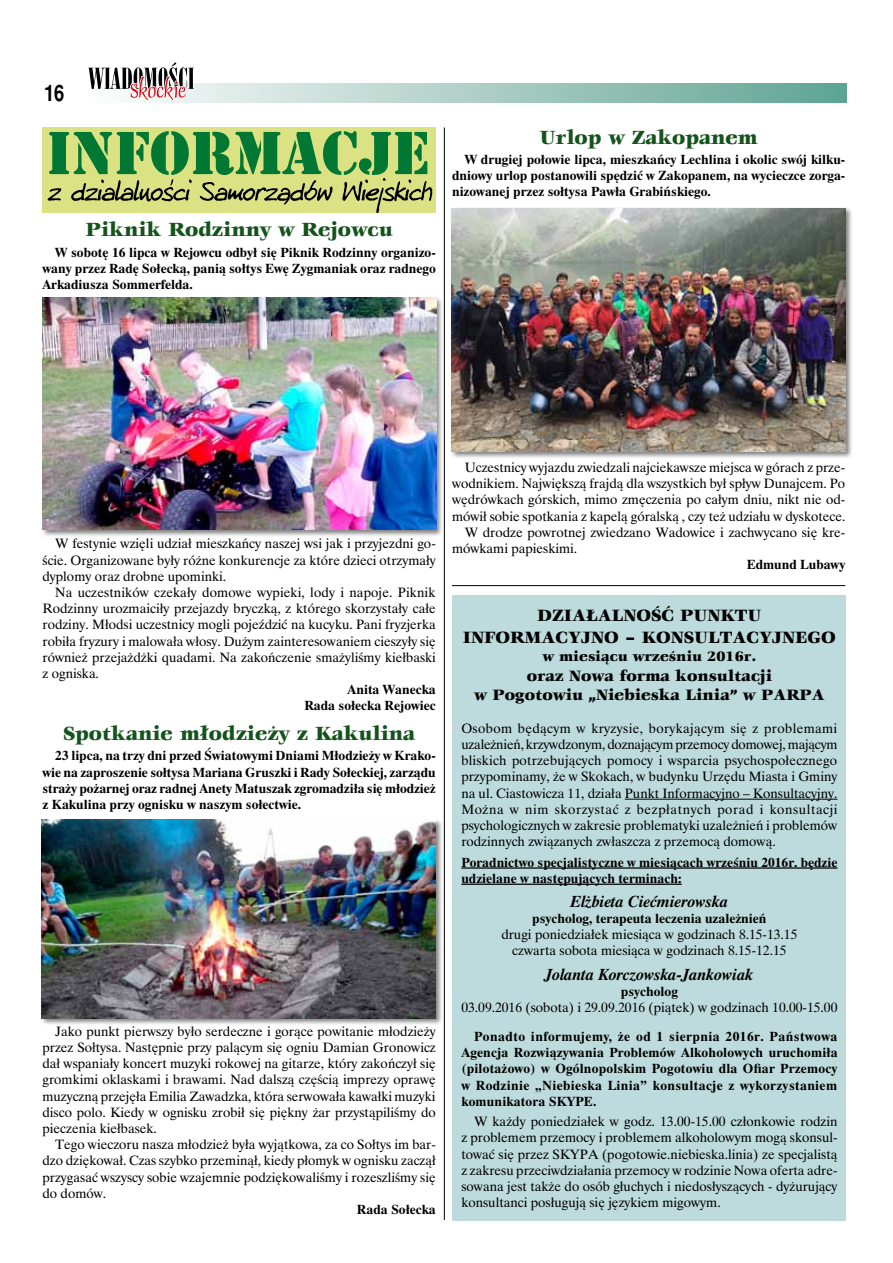
<style>
.page{position:relative;width:893px;height:1263px;background:#fff}
.page>*{position:absolute;margin:0;border:0;box-sizing:border-box;transform-origin:0 0}
.t1{font:700 22.5px "Switzerland Narrow";color:#000}
.t2{font:21px "Veljovic Black CE Normal";color:#15531c}
.t3{font:18px/21.6px "Veljovic Black CE Normal";color:#000;text-align:center}
.t4{font:16.5px/19.8px "Veljovic Black CE Normal";color:#000;text-align:center}
.t5{font:italic 700 16.5px "Time Ibis EE";color:#000}
.t6{font:15px "Veljovic Black CE Normal";color:#000}
.t7{font:13.5px/16.2px "Time Ibis EE";color:#000;text-align:justify}
.t8{font:700 13.5px/16.2px "Time Ibis EE";color:#000;text-align:justify}
</style>
<div class="page">
<svg style="left:194px;top:83px;width:652px;height:19px;background:#a4c9c0"></svg>
<svg style="left:88px;top:63px;width:106px;height:39px"></svg>
<hr style="left:444px;top:128px;width:1px;height:1092px;background:#000">
<div style="left:43px;top:128px;width:393px;height:85px;background:#dbe283"></div>
<svg style="left:48px;top:131px;width:384px;height:82px"></svg>
<div style="left:41px;top:296px;width:403px;height:241px;background:#000;opacity:.5"></div>
<img style="left:43px;top:298px;width:393px;height:232px">
<div style="left:40px;top:818px;width:403px;height:208px;background:#000;opacity:.5"></div>
<img style="left:42px;top:820px;width:393px;height:198px">
<div style="left:450px;top:207px;width:403px;height:252px;background:#000;opacity:.5"></div>
<img style="left:452px;top:208px;width:393px;height:243px">
<hr style="left:452px;top:585px;width:393px;height:1px;background:#000">
<div style="left:453px;top:595px;width:393px;height:625px;background:#bddadd"></div>
<hr style="left:625px;top:799px;width:212px;height:1px;background:#000">
<hr style="left:461px;top:867px;width:376px;height:2px;background:#000">
<hr style="left:461px;top:883px;width:221px;height:2px;background:#000">
<h1 class="t1" style="left:44px;top:80px;width:22px">16</h1>
<h2 class="t2" style="left:86px;top:218px;width:309px">Piknik Rodzinny w Rejowcu</h2>
<p class="t8" style="left:43px;top:244px;width:395px;text-indent:13px">W sobotę 16 lipca w Rejowcu odbył się Piknik Rodzinny organizo&shy;wany przez Radę Sołecką, panią sołtys Ewę Zygmaniak oraz radnego Arkadiusza Sommerfelda.</p>
<h2 class="t2" style="left:540px;top:125px;width:220px">Urlop w Zakopanem</h2>
<p class="t8" style="left:452px;top:151px;width:395px;text-indent:13px">W drugiej połowie lipca, mieszkańcy Lechlina i okolic swój kilku&shy;dniowy urlop postanowili spędzić w Zakopanem, na wycieczce zorga&shy;nizowanej przez sołtysa Pawła Grabińskiego.</p>
<p class="t7" style="left:43px;top:536px;width:395px;text-indent:13px">W festynie wzięli udział mieszkańcy naszej wsi jak i przyjezdni go&shy;ście. Organizowane były różne konkurencje za które dzieci otrzymały dyplomy oraz drobne upominki.</p>
<p class="t7" style="left:43px;top:584px;width:395px;text-indent:13px">Na uczestników czekały domowe wypieki, lody i napoje. Piknik Rodzinny urozmaiciły przejazdy bryczką, z którego skorzystały całe rodziny. Młodsi uczestnicy mogli pojeździć na kucyku. Pani fryzjerka robiła fryzury i malowała włosy. Dużym zainteresowaniem cieszyły się również przejażdżki quadami. Na zakończenie smażyliśmy kiełbaski z ogniska.</p>
<p class="t8" style="left:304px;top:681px;width:133px;text-align:right">Anita Wanecka<br>Rada sołecka Rejowiec</p>
<h2 class="t2" style="left:63px;top:721px;width:354px">Spotkanie młodzieży z Kakulina</h2>
<p class="t8" style="left:43px;top:747px;width:395px;text-indent:13px">23 lipca, na trzy dni przed Światowymi Dniami Młodzieży w Krako&shy;wie na zaproszenie sołtysa Mariana Gruszki i Rady Sołeckiej, zarządu straży pożarnej oraz radnej Anety Matuszak zgromadziła się młodzież z Kakulina przy ognisku w naszym sołectwie.</p>
<p class="t7" style="left:43px;top:1023px;width:395px;text-indent:13px">Jako punkt pierwszy było serdeczne i gorące powitanie młodzieży przez Sołtysa. Następnie przy palącym się ogniu Damian Gronowicz dał wspaniały koncert muzyki rokowej na gitarze, który zakończył się gromkimi oklaskami i brawami. Nad dalszą częścią imprezy oprawę muzyczną przejęła Emilia Zawadzka, która serwowała kawałki muzyki disco polo. Kiedy w ognisku zrobił się piękny żar przystąpiliśmy do pieczenia kiełbasek.</p>
<p class="t7" style="left:43px;top:1136px;width:395px;text-indent:13px">Tego wieczoru nasza młodzież była wyjątkowa, za co Sołtys im bar&shy;dzo dziękował. Czas szybko przeminął, kiedy płomyk w ognisku zaczął przygasać wszyscy sobie wzajemnie podziękowaliśmy i rozeszliśmy się do domów.</p>
<p class="t8" style="left:357px;top:1201px;width:80px">Rada Sołecka</p>
<p class="t7" style="left:465px;top:459px;width:382px">Uczestnicy wyjazdu zwiedzali najciekawsze miejsca w górach z prze-</p>
<p class="t7" style="left:452px;top:475px;width:395px">wodnikiem. Największą frajdą dla wszystkich był spływ Dunajcem. Po</p>
<p class="t7" style="left:452px;top:491px;width:395px">wędrówkach górskich, mimo zmęczenia po całym dniu, nikt nie od-</p>
<p class="t7" style="left:452px;top:508px;width:395px">mówił sobie spotkania z kapelą góralską , czy też udziału w dyskotece.</p>
<p class="t7" style="left:465px;top:524px;width:382px">W drodze powrotnej zwiedzano Wadowice i zachwycano się kre-</p>
<p class="t7" style="left:452px;top:540px;width:127px">mówkami papieskimi.</p>
<p class="t8" style="left:747px;top:556px;width:100px">Edmund Lubawy</p>
<h3 class="t3" style="left:463px;top:605px;width:374px">DZIAŁALNOŚĆ PUNKTU<br>INFORMACYJNO – KONSULTACYJNEGO</h3>
<p class="t6" style="left:542px;top:647px;width:215px">w miesiącu wrześniu 2016r.</p>
<p class="t4" style="left:474px;top:666px;width:352px">oraz Nowa forma konsultacji<br>w Pogotowiu „Niebieska Linia” w PARPA</p>
<p class="t7" style="left:461px;top:720px;width:378px">Osobom będącym w kryzysie, borykającym się z problemami uzależnień, krzywdzonym, doznającym przemocy domowej, mającym bliskich potrzebujących pomocy i wsparcia psychospołecznego przypominamy, że w Skokach, w budynku Urzędu Miasta i Gminy na ul. Ciastowicza 11, działa Punkt Informacyjno – Konsultacyjny.<br>Można w nim skorzystać z bezpłatnych porad i konsultacji psychologicznych w zakresie problematyki uzależnień i problemów rodzinnych związanych zwłaszcza z przemocą domową.</p>
<p class="t8" style="left:461px;top:854px;width:378px">Poradnictwo specjalistyczne w miesiącach wrześniu 2016r. będzie udzielane w następujących terminach:</p>
<p class="t5" style="left:570px;top:891px;width:159px">Elżbieta Ciećmierowska</p>
<p class="t8" style="left:532px;top:910px;width:236px">psycholog, terapeuta leczenia uzależnień</p>
<p class="t7" style="left:501px;top:926px;width:298px;text-align:center">drugi poniedziałek miesiąca w godzinach 8.15-13.15 czwarta sobota miesiąca w godzinach 8.15-12.15</p>
<p class="t5" style="left:545px;top:964px;width:210px">Jolanta Korczowska-Jankowiak</p>
<p class="t8" style="left:621px;top:983px;width:58px">psycholog</p>
<p class="t7" style="left:461px;top:999px;width:378px">03.09.2016 (sobota) i 29.09.2016 (piątek) w godzinach 10.00-15.00</p>
<p class="t8" style="left:461px;top:1028px;width:378px;text-indent:13px">Ponadto informujemy, że od 1 sierpnia 2016r. Państwowa Agencja Rozwiązywania Problemów Alkoholowych uruchomiła (pilotażowo) w Ogólnopolskim Pogotowiu dla Ofiar Przemocy w Rodzinie „Niebieska Linia” konsultacje z wykorzystaniem komunikatora SKYPE.</p>
<p class="t7" style="left:461px;top:1113px;width:378px;text-indent:13px">W każdy poniedziałek w godz. 13.00-15.00 członkowie rodzin z problemem przemocy i problemem alkoholowym mogą skonsul&shy;tować się przez SKYPA (pogotowie.niebieska.linia) ze specjalistą z zakresu przeciwdziałania przemocy w rodzinie Nowa oferta adre&shy;sowana jest także do osób głuchych i niedosłyszących - dyżurujący konsultanci posługują się językiem migowym.</p>
</div>
